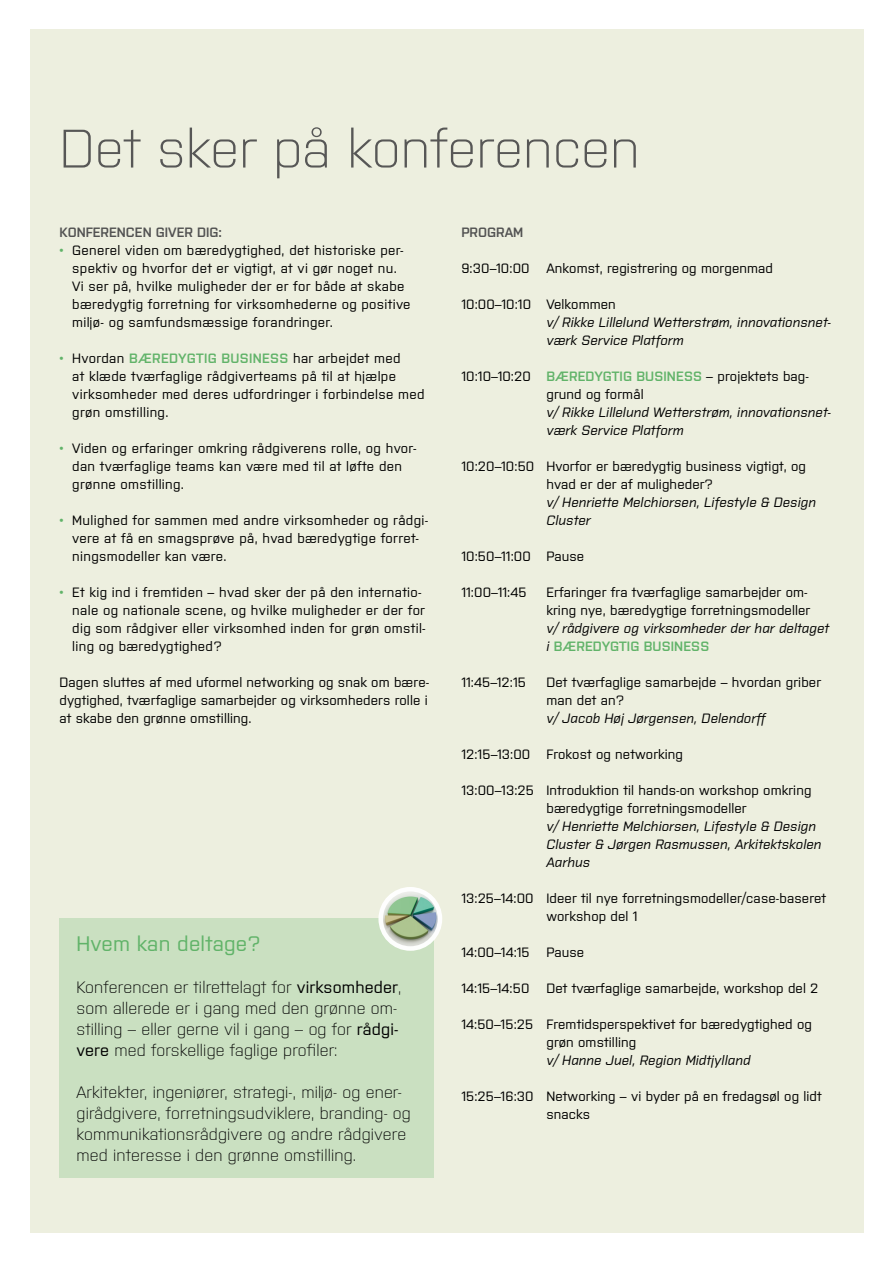
<style>
.page{position:relative;width:893px;height:1263px;background:#fff}
.page>*{position:absolute;margin:0;border:0;box-sizing:border-box;transform-origin:0 0}
.t1{font:300 54px "Purista";color:#575756}
.t2{font:500 21px "Purista";letter-spacing:.01em;color:#61b369}
.t3{font:300 16.5px/21px "Purista";letter-spacing:.01em;color:#000}
.t4{font:500 13.5px/18px "Purista";letter-spacing:.01em;color:#000}
.t5{font:italic 500 13.5px/18px "Purista";letter-spacing:.01em;color:#000}
.t6{font:600 13.5px "Purista";color:#515151}
.s1{color:#61b369}
.s2{font-weight:600;color:#61b369}
.s3{font-weight:500}
.s4{font-weight:600;font-style:normal;color:#61b369}
</style>
<div class="page">
<div style="left:30px;top:30px;width:833px;height:1203px;background:#edefdf"></div>
<div style="left:60px;top:919px;width:374px;height:259px;background:#cae0c1"></div>
<img style="left:381px;top:889px;width:59px;height:59px;border-radius:30px">
<div style="left:378px;top:887px;width:64px;height:64px;border:4px solid #fff;border-radius:50%"></div>
<h1 class="t1" style="left:60px;top:110px;width:582px">Det sker på konferencen</h1>
<p class="t6" style="left:60px;top:222px;width:164px">KONFERENCEN GIVER DIG:</p>
<p class="t4" style="left:72px;top:240px;width:340px;text-indent:-13px"><span class="s1">•</span> Generel viden om bæredygtighed, det historiske per&shy;spektiv og hvorfor det er vigtigt, at vi gør noget nu.<br>Vi ser på, hvilke muligheder der er for både at skabe bæredygtig forretning for virksomhederne og positive miljø- og samfundsmæssige forandringer.</p>
<p class="t4" style="left:72px;top:348px;width:354px;text-indent:-13px"><span class="s1">•</span> Hvordan <span class="s2">BÆREDYGTIG BUSINESS</span> har arbejdet med<br>at klæde tværfaglige rådgiverteams på til at hjælpe virksomheder med deres udfordringer i forbindelse med grøn omstilling.</p>
<p class="t4" style="left:72px;top:438px;width:346px;text-indent:-13px"><span class="s1">•</span> Viden og erfaringer omkring rådgiverens rolle, og hvor&shy;dan tværfaglige teams kan være med til at løfte den grønne omstilling.</p>
<p class="t4" style="left:72px;top:510px;width:357px;text-indent:-13px"><span class="s1">•</span> Mulighed for sammen med andre virksomheder og rådgi&shy;vere at få en smagsprøve på, hvad bæredygtige forret&shy;ningsmodeller kan være.</p>
<p class="t4" style="left:72px;top:582px;width:355px;text-indent:-13px"><span class="s1">•</span> Et kig ind i fremtiden – hvad sker der på den internatio&shy;nale og nationale scene, og hvilke muligheder er der for dig som rådgiver eller virksomhed inden for grøn omstil&shy;ling og bæredygtighed?</p>
<p class="t4" style="left:60px;top:672px;width:371px;text-align:justify">Dagen sluttes af med uformel networking og snak om bære&shy;dygtighed, tværfaglige samarbejder og virksomheders rolle i at skabe den grønne omstilling.</p>
<h2 class="t2" style="left:77px;top:929px;width:186px">Hvem kan deltage?</h2>
<p class="t3" style="left:77px;top:976px;width:326px">Konferencen er tilrettelagt for <span class="s3">virksomheder</span>, som allerede er i gang med den grønne om&shy;stilling – eller gerne vil i gang – og for <span class="s3">rådgi&shy;vere</span> med forskellige faglige profiler:</p>
<p class="t3" style="left:77px;top:1081px;width:336px">Arkitekter, ingeniører, strategi-, miljø- og ener&shy;girådgivere, forretningsudviklere, branding- og kommunikationsrådgivere og andre rådgivere med interesse i den grønne omstilling.</p>
<p class="t6" style="left:461px;top:222px;width:64px">PROGRAM</p>
<p class="t4" style="left:461px;top:258px;width:313px">9:30–10:00 Ankomst, registrering og morgenmad</p>
<p class="t4" style="left:461px;top:294px;width:156px">10:00–10:10 Velkommen</p>
<p class="t5" style="left:546px;top:312px;width:286px">v/ Rikke Lillelund Wetterstrøm, innovationsnet&shy;værk Service Platform</p>
<p class="t4" style="left:546px;top:366px;width:264px;text-indent:-85px">10:10–10:20 <span class="s2">BÆREDYGTIG BUSINESS</span> – projektets bag&shy;grund og formål</p>
<p class="t5" style="left:546px;top:402px;width:286px">v/ Rikke Lillelund Wetterstrøm, innovationsnet&shy;værk Service Platform</p>
<p class="t4" style="left:461px;top:456px;width:346px;text-align:center">10:20–10:50 Hvorfor er bæredygtig business vigtigt, og hvad er der af muligheder?</p>
<p class="t5" style="left:546px;top:492px;width:271px">v/ Henriette Melchiorsen, Lifestyle &amp; Design<br>Cluster</p>
<p class="t4" style="left:461px;top:546px;width:124px">10:50–11:00 Pause</p>
<p class="t4" style="left:461px;top:582px;width:67px">11:00–11:45</p>
<p class="t4" style="left:546px;top:582px;width:265px">Erfaringer fra tværfaglige samarbejder om&shy;kring nye, bæredygtige forretningsmodeller</p>
<p class="t5" style="left:546px;top:618px;width:284px">v/ rådgivere og virksomheder der har deltaget i <span class="s4">BÆREDYGTIG BUSINESS</span></p>
<p class="t4" style="left:461px;top:672px;width:66px">11:45–12:15</p>
<p class="t4" style="left:546px;top:672px;width:276px">Det tværfaglige samarbejde – hvordan griber man det an?</p>
<p class="t5" style="left:546px;top:708px;width:222px">v/ Jacob Høj Jørgensen, Delendorff</p>
<p class="t4" style="left:461px;top:744px;width:223px">12:15–13:00 Frokost og networking</p>
<p class="t4" style="left:546px;top:780px;width:267px;text-indent:-85px">13:00–13:25 Introduktion til hands-on workshop omkring bæredygtige forretningsmodeller</p>
<p class="t5" style="left:546px;top:816px;width:277px">v/ Henriette Melchiorsen, Lifestyle &amp; Design<br>Cluster &amp; Jørgen Rasmussen, Arkitektskolen<br>Aarhus</p>
<p class="t4" style="left:546px;top:888px;width:281px;text-indent:-85px">13:25–14:00 Ideer til nye forretningsmodeller/case-baseret workshop del 1</p>
<p class="t4" style="left:461px;top:942px;width:124px">14:00–14:15 Pause</p>
<p class="t4" style="left:461px;top:978px;width:70px">14:15–14:50</p>
<p class="t4" style="left:546px;top:978px;width:273px">Det tværfaglige samarbejde, workshop del 2</p>
<p class="t4" style="left:546px;top:1014px;width:267px;text-indent:-85px">14:50–15:25 Fremtidsperspektivet for bæredygtighed og grøn omstilling</p>
<p class="t5" style="left:546px;top:1050px;width:206px">v/ Hanne Juel, Region Midtjylland</p>
<p class="t4" style="left:546px;top:1086px;width:277px;text-indent:-85px">15:25–16:30 Networking – vi byder på en fredagsøl og lidt snacks</p>
</div>
